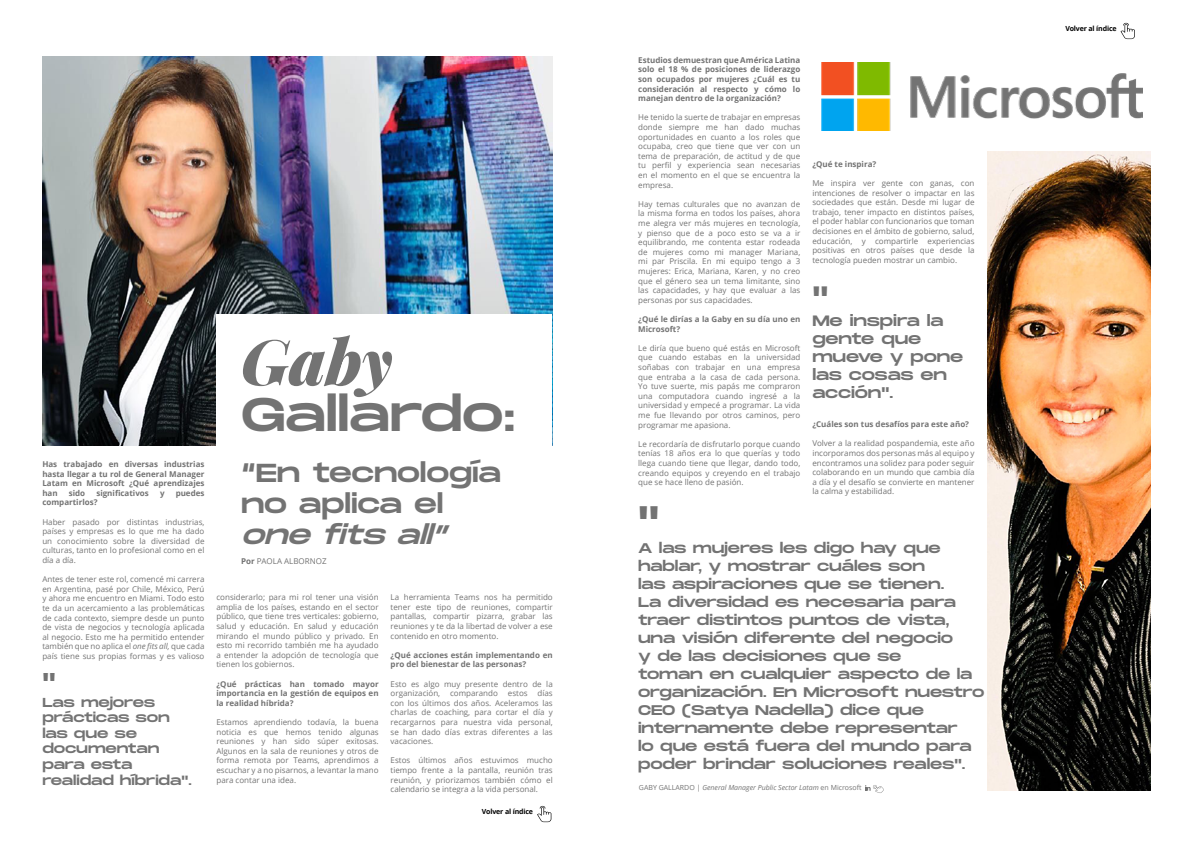
<style>
.page{position:relative;width:1191px;height:842px;background:#fff}
.page>*{position:absolute;margin:0;border:0;box-sizing:border-box;transform-origin:0 0}
.t1{font:italic 900 63.1px "Playfair Display";color:#737373}
.t2{font:47px "Monument Extended";letter-spacing:-.01em;color:#737373}
.t3{font:40px "Monument Extended";color:#737373}
.t4{font:30px "Monument Extended";color:#737373}
.t5{font:26px/31.2px "Monument Extended";letter-spacing:-.01em;color:#737373}
.t6{font:italic 26px "Monument Extended";color:#737373}
.t7{font:25px "Monument Extended";color:#737373}
.t8{font:15px/18px "Monument Extended";letter-spacing:-.01em;color:#737373}
.t9{font:14px/18px "Monument Extended";letter-spacing:-.01em;color:#737373}
.t10{font:13px/15.6px "Monument Extended";letter-spacing:-.01em;color:#737373}
.t11{font:8px/9.6px "Open Sans";color:#737373;text-align:justify}
.t12{font:700 8px/9.6px "Open Sans";color:#737373;text-align:justify}
.t13{font:italic 7px "Open Sans";color:#737373}
.t14{font:700 7px "Open Sans";letter-spacing:-.02em;color:#000}
.s1{font-style:italic}
.s2{font-weight:700}
.s3{font-style:normal}
</style>
<div class="page">
<img style="left:42px;top:57px;width:511px;height:389px">
<div style="left:216px;top:314px;width:336px;height:262px;background:#fff"></div>
<img style="left:987px;top:151px;width:163px;height:640px">
<img style="left:821px;top:62px;width:321px;height:69px">
<svg style="left:865px;top:785px;width:18px;height:8px"></svg>
<svg style="left:1120px;top:23px;width:14px;height:16px"></svg>
<svg style="left:537px;top:806px;width:14px;height:16px"></svg>
<p class="t12" style="left:42px;top:459px;width:164px">Has trabajado en diversas industrias hasta llegar a tu rol de General Manager Latam en Microsoft ¿Qué aprendizajes han</p>
<p class="t12" style="left:69px;top:488px;width:18px">sido</p>
<p class="t12" style="left:96px;top:488px;width:54px">significativos</p>
<p class="t12" style="left:160px;top:488px;width:6px">y</p>
<p class="t12" style="left:176px;top:488px;width:30px">puedes</p>
<p class="t12" style="left:42px;top:497px;width:57px">compartirlos?</p>
<p class="t11" style="left:42px;top:517px;width:164px">Haber pasado por distintas industrias, países y empresas es lo que me ha dado un conocimiento sobre la diversidad de culturas, tanto en lo profesional como en el día a día.</p>
<p class="t11" style="left:42px;top:574px;width:164px">Antes de tener este rol, comencé mi carrera en Argentina, pasé por Chile, México, Perú y ahora me encuentro en Miami. Todo esto te da un acercamiento a las problemáticas de cada contexto, siempre desde un punto de vista de negocios y tecnología aplicada al negocio. Esto me ha permitido entender también que no aplica el <span class="s1">one fits all,</span> que cada país tiene sus propias formas y es valioso</p>
<h3 class="t7" style="left:42px;top:664px;width:15px">"</h3>
<h3 class="t10" style="left:42px;top:694px;width:151px">Las mejores prácticas son las que se documentan para esta realidad híbrida".</h3>
<h1 class="t1" style="left:241px;top:312px;width:153px">Gaby</h1>
<h2 class="t2" style="left:241px;top:380px;width:276px">Gallardo:</h2>
<h3 class="t5" style="left:241px;top:456px;width:262px">“En tecnología no aplica el</h3>
<h3 class="t6" style="left:241px;top:516px;width:216px">one fits all”</h3>
<p class="t11" style="left:241px;top:556px;width:87px"><span class="s2">Por</span> PAOLA ALBORNOZ</p>
<p class="t11" style="left:216px;top:592px;width:164px">considerarlo; para mi rol tener una visión amplia de los países, estando en el sector público, que tiene tres verticales: gobierno, salud y educación. En salud y educación mirando el mundo público y privado. En esto mi recorrido también me ha ayudado a entender la adopción de tecnología que tienen los gobiernos.</p>
<p class="t12" style="left:216px;top:679px;width:164px">¿Qué prácticas han tomado mayor importancia en la gestión de equipos en la realidad híbrida?</p>
<p class="t11" style="left:216px;top:717px;width:164px">Estamos aprendiendo todavía, la buena noticia es que hemos tenido algunas reuniones y han sido súper exitosas.<br>Algunos en la sala de reuniones y otros de forma remota por Teams, aprendimos a escuchar y a no pisarnos, a levantar la mano para contar una idea.</p>
<p class="t11" style="left:390px;top:592px;width:164px">La herramienta Teams nos ha permitido tener este tipo de reuniones, compartir pantallas, compartir pizarra, grabar las reuniones y te da la libertad de volver a ese contenido en otro momento.</p>
<p class="t12" style="left:390px;top:650px;width:164px">¿Qué acciones están implementando en pro del bienestar de las personas?</p>
<p class="t11" style="left:390px;top:679px;width:164px">Esto es algo muy presente dentro de la organización, comparando estos días con los últimos dos años. Aceleramos las charlas de coaching, para cortar el día y recargarnos para nuestra vida personal, se han dado días extras diferentes a las vacaciones.</p>
<p class="t11" style="left:390px;top:755px;width:164px">Estos últimos años estuvimos mucho tiempo frente a la pantalla, reunión tras reunión, y priorizamos también cómo el calendario se integra a la vida personal.</p>
<p class="t14" style="left:482px;top:806px;width:53px">Volver al índice</p>
<p class="t12" style="left:638px;top:55px;width:164px">Estudios demuestran que América Latina solo el 18 % de posiciones de liderazgo son ocupados por mujeres ¿Cuál es tu consideración al respecto y cómo lo manejan dentro de la organización?</p>
<p class="t11" style="left:638px;top:113px;width:164px">He tenido la suerte de trabajar en empresas donde siempre me han dado muchas oportunidades en cuanto a los roles que ocupaba, creo que tiene que ver con un tema de preparación, de actitud y de que tu perfil y experiencia sean necesarias en el momento en el que se encuentra la empresa.</p>
<p class="t11" style="left:638px;top:199px;width:164px">Hay temas culturales que no avanzan de la misma forma en todos los países, ahora me alegra ver más mujeres en tecnología, y pienso que de a poco esto se va a ir equilibrando, me contenta estar rodeada de mujeres como mi manager Mariana, mi par Priscila. En mi equipo tengo a 3 mujeres: Erica, Mariana, Karen, y no creo que el género sea un tema limitante, sino las capacidades, y hay que evaluar a las personas por sus capacidades.</p>
<p class="t12" style="left:638px;top:314px;width:164px">¿Qué le dirías a la Gaby en su día uno en<br>Microsoft?</p>
<p class="t11" style="left:638px;top:343px;width:164px">Le diría que bueno qué estás en Microsoft que cuando estabas en la universidad soñabas con trabajar en una empresa que entraba a la casa de cada persona.<br>Yo tuve suerte, mis papás me compraron una computadora cuando ingresé a la universidad y empecé a programar. La vida me fue llevando por otros caminos, pero programar me apasiona.</p>
<p class="t11" style="left:638px;top:439px;width:164px">Le recordaría de disfrutarlo porque cuando tenías 18 años era lo que querías y todo llega cuando tiene que llegar, dando todo, creando equipos y creyendo en el trabajo que se hace lleno de pasión.</p>
<p class="t12" style="left:812px;top:159px;width:65px">¿Qué te inspira?</p>
<p class="t11" style="left:812px;top:178px;width:164px">Me inspira ver gente con ganas, con intenciones de resolver o impactar en las sociedades que están. Desde mi lugar de trabajo, tener impacto en distintos países, el poder hablar con funcionarios que toman decisiones en el ámbito de gobierno, salud, educación, y compartirle experiencias positivas en otros países que desde la tecnología pueden mostrar un cambio.</p>
<h3 class="t4" style="left:812px;top:276px;width:17px">"</h3>
<h3 class="t8" style="left:812px;top:312px;width:152px">Me inspira la gente que mueve y pone las cosas en acción".</h3>
<p class="t12" style="left:812px;top:419px;width:158px">¿Cuáles son tus desafíos para este año?</p>
<p class="t11" style="left:812px;top:438px;width:164px">Volver a la realidad pospandemia, este año incorporamos dos personas más al equipo y encontramos una solidez para poder seguir colaborando en un mundo que cambia día a día y el desafío se convierte en mantener la calma y estabilidad.</p>
<h3 class="t3" style="left:638px;top:491px;width:23px">"</h3>
<p class="t9" style="left:638px;top:538px;width:348px">A las mujeres les digo hay que hablar, y mostrar cuáles son<br>las aspiraciones que se tienen.<br>La diversidad es necesaria para traer distintos puntos de vista, una visión diferente del negocio<br>y de las decisiones que se<br>toman en cualquier aspecto de la organización. En Microsoft nuestro<br>CEO (Satya Nadella) dice que internamente debe representar<br>lo que está fuera del mundo para poder brindar soluciones reales".</p>
<p class="t13" style="left:639px;top:783px;width:224px"><span class="s3">GABY GALLARDO |</span> General Manager Public Sector Latam <span class="s3">en Microsoft</span></p>
<p class="t14" style="left:1065px;top:23px;width:53px">Volver al índice</p>
</div>
